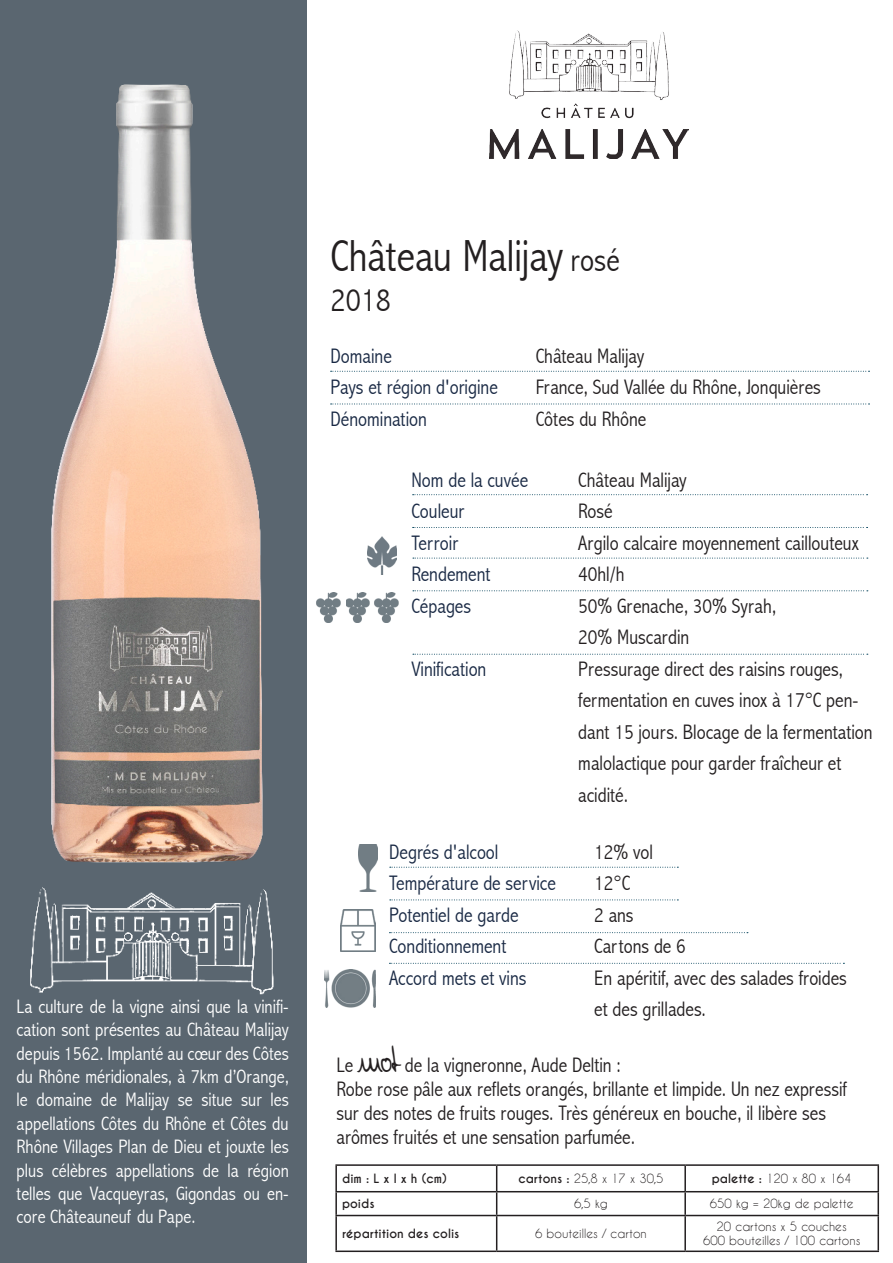
<style>
.page{position:relative;width:893px;height:1263px;background:#fff}
.page>*{position:absolute;margin:0;border:0;box-sizing:border-box;transform-origin:0 0}
.t1{font:300 condensed 45px "Abadi";color:#231f20}
.t2{font:300 condensed 33px "Abadi";color:#231f20}
.t3{font:300 condensed 21px/31.5px "Abadi";color:#231f20}
.t4{font:300 condensed 21px "Abadi";color:#192944}
.t5{font:300 condensed 19.5px/23.4px "Abadi";color:#fff;text-align:justify}
.t6{font:12px "Caviar Dreams";color:#231f20}
.t7{font:700 12px "Caviar Dreams";color:#231f20}
.s1{font-size:33px}
.s2{font-family:"Denise";font-weight:400;font-stretch:normal;font-size:41.4px}
.s3{font-weight:700}
</style>
<div class="page">
<div style="left:0;top:0;width:306px;height:1263px;background:#5a6670"></div>
<img style="left:30px;top:887px;width:244px;height:108px">
<svg style="left:331px;top:371px;width:538px;height:1px"></svg>
<svg style="left:413px;top:494px;width:455px;height:1px"></svg>
<svg style="left:413px;top:558px;width:455px;height:1px"></svg>
<svg style="left:390px;top:867px;width:288px;height:1px"></svg>
<svg style="left:331px;top:404px;width:538px;height:1px"></svg>
<svg style="left:413px;top:527px;width:455px;height:1px"></svg>
<svg style="left:413px;top:590px;width:455px;height:1px"></svg>
<svg style="left:390px;top:899px;width:288px;height:1px"></svg>
<svg style="left:413px;top:654px;width:455px;height:1px"></svg>
<svg style="left:389px;top:932px;width:359px;height:1px"></svg>
<svg style="left:389px;top:963px;width:455px;height:1px"></svg>
<img style="left:358px;top:845px;width:20px;height:46px">
<img style="left:316px;top:593px;width:25px;height:29px">
<img style="left:346px;top:593px;width:24px;height:29px">
<img style="left:374px;top:593px;width:25px;height:29px">
<img style="left:341px;top:909px;width:35px;height:43px">
<img style="left:325px;top:969px;width:51px;height:38px">
<img style="left:367px;top:537px;width:29px;height:38px">
<img style="left:489px;top:31px;width:199px;height:127px">
<img style="left:51px;top:84px;width:212px;height:779px">
<hr style="left:335px;top:1164px;width:162px;height:2px;background:#231f20">
<hr style="left:335px;top:1166px;width:2px;height:25px;background:#231f20">
<hr style="left:497px;top:1164px;width:188px;height:2px;background:#231f20">
<hr style="left:685px;top:1164px;width:194px;height:2px;background:#231f20">
<hr style="left:684px;top:1166px;width:2px;height:25px;background:#231f20">
<hr style="left:877px;top:1166px;width:2px;height:25px;background:#231f20">
<hr style="left:335px;top:1191px;width:162px;height:1px;background:#231f20">
<hr style="left:335px;top:1192px;width:2px;height:23px;background:#231f20">
<hr style="left:497px;top:1191px;width:188px;height:1px;background:#231f20">
<svg style="left:496px;top:1166px;width:1px;height:49px"></svg>
<hr style="left:685px;top:1191px;width:194px;height:1px;background:#231f20">
<hr style="left:684px;top:1192px;width:2px;height:23px;background:#231f20">
<hr style="left:877px;top:1192px;width:2px;height:23px;background:#231f20">
<hr style="left:335px;top:1215px;width:162px;height:1px;background:#231f20">
<hr style="left:335px;top:1216px;width:2px;height:34px;background:#231f20">
<hr style="left:497px;top:1215px;width:188px;height:1px;background:#231f20">
<hr style="left:496px;top:1216px;width:1px;height:34px;background:#231f20">
<hr style="left:685px;top:1215px;width:194px;height:1px;background:#231f20">
<hr style="left:684px;top:1216px;width:2px;height:34px;background:#231f20">
<hr style="left:877px;top:1216px;width:2px;height:34px;background:#231f20">
<hr style="left:335px;top:1250px;width:162px;height:2px;background:#231f20">
<hr style="left:497px;top:1250px;width:188px;height:2px;background:#231f20">
<hr style="left:685px;top:1250px;width:194px;height:2px;background:#231f20">
<p class="t5" style="left:17px;top:995px;width:274px">La culture de la vigne ainsi que la vinifi&shy;cation sont présentes au Château Malijay depuis 1562. Implanté au cœur des Côtes du Rhône méridionales, à 7km d’Orange, le domaine de Malijay se situe sur les appellations Côtes du Rhône et Côtes du Rhône Villages Plan de Dieu et jouxte les plus célèbres appellations de la région telles que Vacqueyras, Gigondas ou en&shy;core Châteauneuf du Pape.</p>
<p class="t1" style="left:331px;top:230px;width:291px">Château Malijay <span class="s1">rosé</span></p>
<p class="t2" style="left:331px;top:281px;width:62px">2018</p>
<p class="t4" style="left:331px;top:344px;width:63px">Domaine</p>
<p class="t4" style="left:331px;top:375px;width:169px">Pays et région d'origine</p>
<p class="t4" style="left:331px;top:407px;width:98px">Dénomination</p>
<p class="t3" style="left:536px;top:340px;width:110px">Château Malijay</p>
<p class="t3" style="left:536px;top:372px;width:287px">France, Sud Vallée du Rhône, Jonquières</p>
<p class="t3" style="left:536px;top:403px;width:112px">Côtes du Rhône</p>
<p class="t4" style="left:411px;top:467px;width:118px">Nom de la cuvée</p>
<p class="t4" style="left:411px;top:499px;width:54px">Couleur</p>
<p class="t4" style="left:411px;top:530px;width:48px">Terroir</p>
<p class="t4" style="left:411px;top:562px;width:81px">Rendement</p>
<p class="t4" style="left:411px;top:593px;width:61px">Cépages</p>
<p class="t4" style="left:411px;top:656px;width:76px">Vinification</p>
<p class="t3" style="left:578px;top:464px;width:110px">Château Malijay</p>
<p class="t3" style="left:578px;top:495px;width:36px">Rosé</p>
<p class="t3" style="left:578px;top:527px;width:282px">Argilo calcaire moyennement caillouteux</p>
<p class="t3" style="left:578px;top:558px;width:48px">40hl/h</p>
<p class="t3" style="left:578px;top:590px;width:199px">50% Grenache, 30% Syrah,</p>
<p class="t3" style="left:578px;top:621px;width:112px">20% Muscardin</p>
<p class="t3" style="left:578px;top:653px;width:296px">Pressurage direct des raisins rouges, fermentation en cuves inox à 17°C pen&shy;dant 15 jours. Blocage de la fermentation malolactique pour garder fraîcheur et acidité.</p>
<p class="t4" style="left:389px;top:839px;width:111px">Degrés d'alcool</p>
<p class="t4" style="left:389px;top:871px;width:168px">Température de service</p>
<p class="t4" style="left:389px;top:902px;width:131px">Potentiel de garde</p>
<p class="t4" style="left:389px;top:934px;width:119px">Conditionnement</p>
<p class="t4" style="left:389px;top:965px;width:139px">Accord mets et vins</p>
<p class="t3" style="left:594px;top:836px;width:60px">12% vol</p>
<p class="t3" style="left:594px;top:867px;width:38px">12°C</p>
<p class="t3" style="left:594px;top:899px;width:41px">2 ans</p>
<p class="t3" style="left:594px;top:930px;width:93px">Cartons de 6</p>
<p class="t3" style="left:594px;top:962px;width:254px">En apéritif, avec des salades froides et des grillades.</p>
<p class="t3" style="left:337px;top:1050px;width:286px">Le <span class="s2">mot</span> de la vigneronne, Aude Deltin :</p>
<p class="t3" style="left:337px;top:1077px;width:512px;line-height:24px">Robe rose pâle aux reflets orangés, brillante et limpide. Un nez expressif sur des notes de fruits rouges. Très généreux en bouche, il libère ses arômes fruités et une sensation parfumée.</p>
<p class="t7" style="left:342px;top:1171px;width:106px">dim : L x l x h (cm)</p>
<p class="t6" style="left:518px;top:1171px;width:147px"><span class="s3">cartons :</span> 25,8 x 17 x 30,5</p>
<p class="t6" style="left:712px;top:1171px;width:141px"><span class="s3">palette :</span> 120 x 80 x 164</p>
<p class="t7" style="left:342px;top:1196px;width:34px">poids</p>
<p class="t6" style="left:574px;top:1196px;width:35px">6,5 kg</p>
<p class="t6" style="left:710px;top:1196px;width:145px">650 kg = 20kg de palette</p>
<p class="t7" style="left:342px;top:1226px;width:119px">répartition des colis</p>
<p class="t6" style="left:535px;top:1226px;width:113px">6 bouteilles / carton</p>
<p class="t6" style="left:717px;top:1219px;width:132px">20 cartons x 5 couches</p>
<p class="t6" style="left:703px;top:1233px;width:159px">600 bouteilles / 100 cartons</p>
</div>
